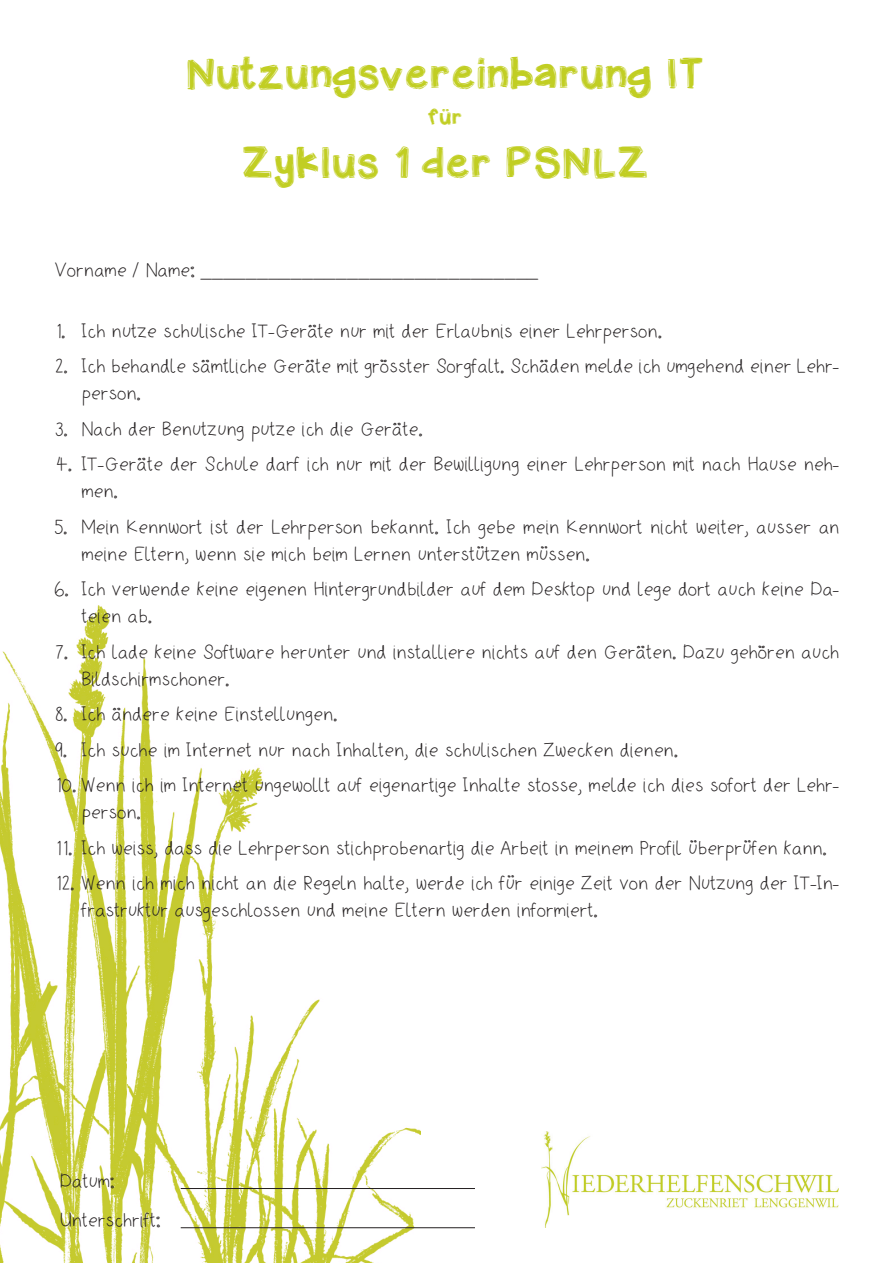
<style>
.page{position:relative;width:893px;height:1263px;background:#fff}
.page>*{position:absolute;margin:0;border:0;box-sizing:border-box;transform-origin:0 0}
.Kopfzeile_Editorial{font:42px "Hello Wordsmith";color:#c1ce23}
.t1{font:21px/27px "Hello Be My Pen Pal";color:#231f20}
.Kopfzeile_Editorial-2{font:21px "Hello Wordsmith";color:#c1ce23}
.s1{font-family:"Hello George I"}
</style>
<div class="page">
<img style="left:0;top:605px;width:421px;height:658px">
<img style="left:542px;top:1131px;width:297px;height:96px">
<hr style="left:181px;top:1188px;width:294px;height:1px;background:#231f20">
<hr style="left:181px;top:1227px;width:294px;height:1px;background:#231f20">
<p class="Kopfzeile_Editorial" style="left:187px;top:48px;width:520px">Nutzungsvereinbarung IT</p>
<p class="Kopfzeile_Editorial-2" style="left:430px;top:104px;width:35px">für</p>
<p class="Kopfzeile_Editorial" style="left:243px;top:137px;width:409px">Zyklus 1 der PSNLZ</p>
<p class="t1" style="left:54px;top:257px;width:486px">Vorname / Name: ______________________________</p>
<p class="t1" style="left:54px;top:317px;width:609px">1. Ich nutze schulische IT<span class="s1">-</span>Geräte nur mit der Erlaubnis einer Lehrperson.</p>
<p class="t1" style="left:81px;top:352px;width:759px;text-indent:-27px">2. Ich behandle sämtliche Geräte mit grösster Sorgfalt. Schäden melde ich umgehend einer Lehr&shy;person.</p>
<p class="t1" style="left:54px;top:415px;width:370px">3. Nach der Benutzung putze ich die Geräte.</p>
<p class="t1" style="left:81px;top:450px;width:759px;text-indent:-27px">4. IT<span class="s1">-</span>Geräte der Schule darf ich nur mit der Bewilligung einer Lehrperson mit nach Hause neh&shy;men.</p>
<p class="t1" style="left:81px;top:513px;width:759px;text-indent:-27px">5. Mein Kennwort ist der Lehrperson bekannt. Ich gebe mein Kennwort nicht weiter, ausser an meine Eltern, wenn sie mich beim Lernen unterstützen müssen.</p>
<p class="t1" style="left:81px;top:575px;width:759px;text-indent:-27px">6. Ich verwende keine eigenen Hintergrundbilder auf dem Desktop und lege dort auch keine Da&shy;teien ab.</p>
<p class="t1" style="left:81px;top:638px;width:759px;text-indent:-27px">7. Ich lade keine Software herunter und installiere nichts auf den Geräten. Dazu gehören auch<br>Bildschirmschoner.</p>
<p class="t1" style="left:54px;top:700px;width:285px">8. Ich ändere keine Einstellungen.</p>
<p class="t1" style="left:54px;top:736px;width:625px">9. Ich suche im Internet nur nach Inhalten, die schulischen Zwecken dienen.</p>
<p class="t1" style="left:81px;top:771px;width:759px;text-indent:-27px">10. Wenn ich im Internet ungewollt auf eigenartige Inhalte stosse, melde ich dies sofort der Lehr&shy;person.</p>
<p class="t1" style="left:54px;top:834px;width:774px">11. Ich weiss, dass die Lehrperson stichprobenartig die Arbeit in meinem Profil überprüfen kann.</p>
<p class="t1" style="left:81px;top:870px;width:759px;text-indent:-27px">12. Wenn ich mich nicht an die Regeln halte, werde ich für einige Zeit von der Nutzung der IT<span class="s1">-</span>In&shy;frastruktur ausgeschlossen und meine Eltern werden informiert.</p>
<p class="t1" style="left:60px;top:1167px;width:56px">Datum:</p>
<p class="t1" style="left:60px;top:1206px;width:102px">Unterschrift:</p>
</div>
